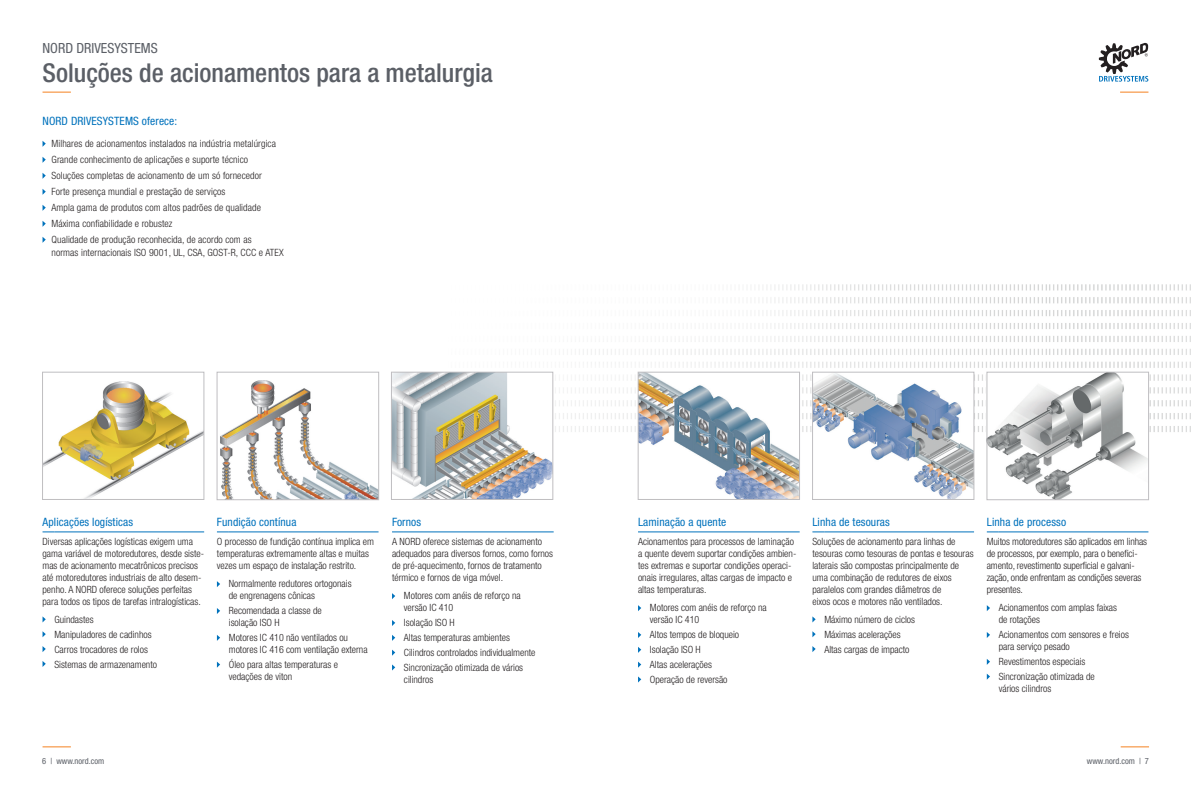
<style>
.page{position:relative;width:1191px;height:792px;background:#fff}
.page>*{position:absolute;margin:0;border:0;box-sizing:border-box;transform-origin:0 0}
.t1{font:500 condensed 26px "Helvetica Neue LT Std";color:#5b5f66}
.t2{font:condensed 14px "Helvetica Neue LT Std";color:#5b5f66}
.t3{font:condensed 11.5px "Helvetica Neue LT Std";letter-spacing:.01em;color:#0072bc}
.t4{font:300 condensed 10px/12px "Helvetica Neue LT Std";color:#231f20}
.t5{font:condensed 8.5px "Helvetica Neue LT Std";color:#5b5f66}
</style>
<div class="page">
<svg style="left:43px;top:746px;width:28px;height:1px"></svg>
<svg style="left:43px;top:92px;width:28px;height:1px"></svg>
<svg style="left:1120px;top:92px;width:28px;height:1px"></svg>
<svg style="left:1098px;top:43px;width:50px;height:39px"></svg>
<svg style="left:1120px;top:746px;width:29px;height:1px"></svg>
<img style="left:449px;top:284px;width:742px;height:151px">
<img style="left:220px;top:381px;width:157px;height:117px">
<div style="left:217px;top:372px;width:162px;height:128px;border:1px solid #bfbec1"></div>
<img style="left:393px;top:374px;width:158px;height:124px">
<div style="left:391px;top:372px;width:162px;height:128px;border:1px solid #bfbec1"></div>
<img style="left:640px;top:374px;width:157px;height:124px">
<div style="left:638px;top:372px;width:161px;height:128px;border:1px solid #bfbec1"></div>
<img style="left:814px;top:374px;width:158px;height:124px">
<div style="left:812px;top:372px;width:162px;height:128px;border:1px solid #bfbec1"></div>
<img style="left:988px;top:374px;width:158px;height:124px">
<div style="left:986px;top:372px;width:162px;height:128px;border:1px solid #bfbec1"></div>
<img style="left:44px;top:381px;width:158px;height:117px">
<div style="left:42px;top:372px;width:162px;height:128px;border:1px solid #bfbec1"></div>
<hr style="left:54px;top:532px;width:150px;height:1px;background:#0072bc">
<svg style="left:43px;top:631px;width:3px;height:6px"></svg>
<svg style="left:43px;top:646px;width:3px;height:6px"></svg>
<svg style="left:43px;top:661px;width:3px;height:6px"></svg>
<svg style="left:217px;top:532px;width:12px;height:1px"></svg>
<hr style="left:229px;top:532px;width:149px;height:1px;background:#0072bc">
<svg style="left:217px;top:581px;width:3px;height:6px"></svg>
<svg style="left:217px;top:608px;width:3px;height:6px"></svg>
<svg style="left:217px;top:635px;width:3px;height:6px"></svg>
<svg style="left:217px;top:662px;width:3px;height:6px"></svg>
<svg style="left:392px;top:532px;width:12px;height:1px"></svg>
<hr style="left:404px;top:532px;width:149px;height:1px;background:#0072bc">
<svg style="left:392px;top:593px;width:3px;height:6px"></svg>
<svg style="left:392px;top:620px;width:3px;height:6px"></svg>
<svg style="left:392px;top:635px;width:3px;height:6px"></svg>
<svg style="left:392px;top:650px;width:3px;height:6px"></svg>
<svg style="left:392px;top:664px;width:3px;height:7px"></svg>
<svg style="left:638px;top:532px;width:12px;height:1px"></svg>
<hr style="left:650px;top:532px;width:149px;height:1px;background:#0072bc">
<svg style="left:638px;top:605px;width:3px;height:6px"></svg>
<svg style="left:638px;top:632px;width:3px;height:6px"></svg>
<svg style="left:638px;top:647px;width:3px;height:6px"></svg>
<svg style="left:638px;top:662px;width:3px;height:6px"></svg>
<svg style="left:638px;top:676px;width:3px;height:7px"></svg>
<svg style="left:812px;top:532px;width:12px;height:1px"></svg>
<hr style="left:824px;top:532px;width:150px;height:1px;background:#0072bc">
<svg style="left:812px;top:616px;width:3px;height:6px"></svg>
<svg style="left:812px;top:631px;width:3px;height:6px"></svg>
<svg style="left:812px;top:646px;width:3px;height:6px"></svg>
<svg style="left:986px;top:532px;width:12px;height:1px"></svg>
<hr style="left:998px;top:532px;width:150px;height:1px;background:#0072bc">
<svg style="left:986px;top:605px;width:4px;height:6px"></svg>
<svg style="left:986px;top:632px;width:4px;height:6px"></svg>
<svg style="left:986px;top:659px;width:4px;height:6px"></svg>
<svg style="left:986px;top:674px;width:4px;height:6px"></svg>
<svg style="left:43px;top:141px;width:3px;height:6px"></svg>
<svg style="left:43px;top:157px;width:3px;height:6px"></svg>
<svg style="left:43px;top:173px;width:3px;height:6px"></svg>
<svg style="left:43px;top:189px;width:3px;height:6px"></svg>
<svg style="left:43px;top:205px;width:3px;height:6px"></svg>
<svg style="left:43px;top:221px;width:3px;height:6px"></svg>
<svg style="left:43px;top:237px;width:3px;height:6px"></svg>
<h2 class="t2" style="left:43px;top:40px;width:117px">NORD DRIVESYSTEMS</h2>
<h1 class="t1" style="left:43px;top:57px;width:452px">Soluções de acionamentos para a metalurgia</h1>
<p class="t3" style="left:43px;top:114px;width:136px">NORD DRIVESYSTEMS oferece:</p>
<p class="t4" style="left:52px;top:137px;width:226px">Milhares de acionamentos instalados na indústria metalúrgica</p>
<p class="t4" style="left:52px;top:153px;width:198px">Grande conhecimento de aplicações e suporte técnico</p>
<p class="t4" style="left:52px;top:169px;width:212px">Soluções completas de acionamento de um só fornecedor</p>
<p class="t4" style="left:52px;top:185px;width:175px">Forte presença mundial e prestação de serviços</p>
<p class="t4" style="left:52px;top:201px;width:211px">Ampla gama de produtos com altos padrões de qualidade</p>
<p class="t4" style="left:52px;top:217px;width:122px">Máxima confiabilidade e robustez</p>
<p class="t4" style="left:52px;top:233px;width:202px">Qualidade de produção reconhecida, de acordo com as</p>
<p class="t4" style="left:52px;top:247px;width:234px">normas internacionais ISO 9001, UL, CSA, GOST-R, CCC e ATEX</p>
<p class="t3" style="left:43px;top:515px;width:92px">Aplicações logísticas</p>
<p class="t4" style="left:43px;top:535px;width:163px">Diversas aplicações logísticas exigem uma gama variável de motoredutores, desde siste&shy;mas de acionamento mecatrônicos precisos</p>
<p class="t4" style="left:43px;top:571px;width:160px">até motoredutores industriais de alto desem&shy;penho. A NORD oferece soluções perfeitas para todos os tipos de tarefas intralogísticas.</p>
<p class="t4" style="left:54px;top:614px;width:41px">Guindastes</p>
<p class="t4" style="left:54px;top:628px;width:99px">Manipuladores de cadinhos</p>
<p class="t4" style="left:54px;top:643px;width:95px">Carros trocadores de rolos</p>
<p class="t4" style="left:54px;top:658px;width:104px">Sistemas de armazenamento</p>
<p class="t3" style="left:217px;top:515px;width:81px">Fundição contínua</p>
<p class="t4" style="left:217px;top:535px;width:159px">O processo de fundição contínua implica em temperaturas extremamente altas e muitas vezes um espaço de instalação restrito.</p>
<p class="t4" style="left:229px;top:578px;width:124px">Normalmente redutores ortogonais</p>
<p class="t4" style="left:229px;top:590px;width:88px">de engrenagens cônicas</p>
<p class="t4" style="left:229px;top:604px;width:94px">Recomendada a classe de</p>
<p class="t4" style="left:229px;top:616px;width:52px">isolação ISO H</p>
<p class="t4" style="left:229px;top:631px;width:121px">Motores IC 410 não ventilados ou</p>
<p class="t4" style="left:229px;top:643px;width:140px">motores IC 416 com ventilação externa</p>
<p class="t4" style="left:229px;top:658px;width:111px">Óleo para altas temperaturas e</p>
<p class="t4" style="left:229px;top:670px;width:65px">vedações de viton</p>
<p class="t3" style="left:392px;top:515px;width:31px">Fornos</p>
<p class="t4" style="left:392px;top:535px;width:163px">A NORD oferece sistemas de acionamento adequados para diversos fornos, como fornos de pré-aquecimento, fornos de tratamento térmico e fornos de viga móvel.</p>
<p class="t4" style="left:404px;top:590px;width:118px">Motores com anéis de reforço na versão IC 410</p>
<p class="t4" style="left:404px;top:616px;width:52px">Isolação ISO H</p>
<p class="t4" style="left:404px;top:631px;width:107px">Altas temperaturas ambientes</p>
<p class="t4" style="left:404px;top:646px;width:133px">Cilindros controlados individualmente</p>
<p class="t4" style="left:404px;top:661px;width:121px">Sincronização otimizada de vários</p>
<p class="t4" style="left:404px;top:673px;width:31px">cilindros</p>
<p class="t3" style="left:638px;top:515px;width:90px">Laminação a quente</p>
<p class="t4" style="left:638px;top:535px;width:160px">Acionamentos para processos de laminação a quente devem suportar condições ambien&shy;tes extremas e suportar condições operaci&shy;onais irregulares, altas cargas de impacto e altas temperaturas.</p>
<p class="t4" style="left:650px;top:602px;width:118px">Motores com anéis de reforço na versão IC 410</p>
<p class="t4" style="left:650px;top:628px;width:91px">Altos tempos de bloqueio</p>
<p class="t4" style="left:650px;top:643px;width:52px">Isolação ISO H</p>
<p class="t4" style="left:650px;top:658px;width:64px">Altas acelerações</p>
<p class="t4" style="left:650px;top:673px;width:79px">Operação de reversão</p>
<p class="t3" style="left:812px;top:515px;width:79px">Linha de tesouras</p>
<p class="t4" style="left:812px;top:535px;width:163px">Soluções de acionamento para linhas de tesouras como tesouras de pontas e tesouras laterais são compostas principalmente de uma combinação de redutores de eixos paralelos com grandes diâmetros de</p>
<p class="t4" style="left:812px;top:595px;width:132px">eixos ocos e motores não ventilados.</p>
<p class="t4" style="left:824px;top:614px;width:92px">Máximo número de ciclos</p>
<p class="t4" style="left:824px;top:628px;width:78px">Máximas acelerações</p>
<p class="t4" style="left:824px;top:643px;width:87px">Altas cargas de impacto</p>
<p class="t3" style="left:986px;top:515px;width:81px">Linha de processo</p>
<p class="t4" style="left:986px;top:535px;width:162px">Muitos motoredutores são aplicados em linhas de processos, por exemplo, para o benefici&shy;amento, revestimento superficial e galvani&shy;zação, onde enfrentam as condições severas presentes.</p>
<p class="t4" style="left:998px;top:602px;width:120px">Acionamentos com amplas faixas de rotações</p>
<p class="t4" style="left:998px;top:628px;width:132px">Acionamentos com sensores e freios para serviço pesado</p>
<p class="t4" style="left:998px;top:655px;width:88px">Revestimentos especiais</p>
<p class="t4" style="left:998px;top:670px;width:98px">Sincronização otimizada de</p>
<p class="t4" style="left:998px;top:682px;width:54px">vários cilindros</p>
<p class="t5" style="left:42px;top:756px;width:64px">6 | www.nord.com</p>
<p class="t5" style="left:1087px;top:756px;width:64px">www.nord.com | 7</p>
</div>
